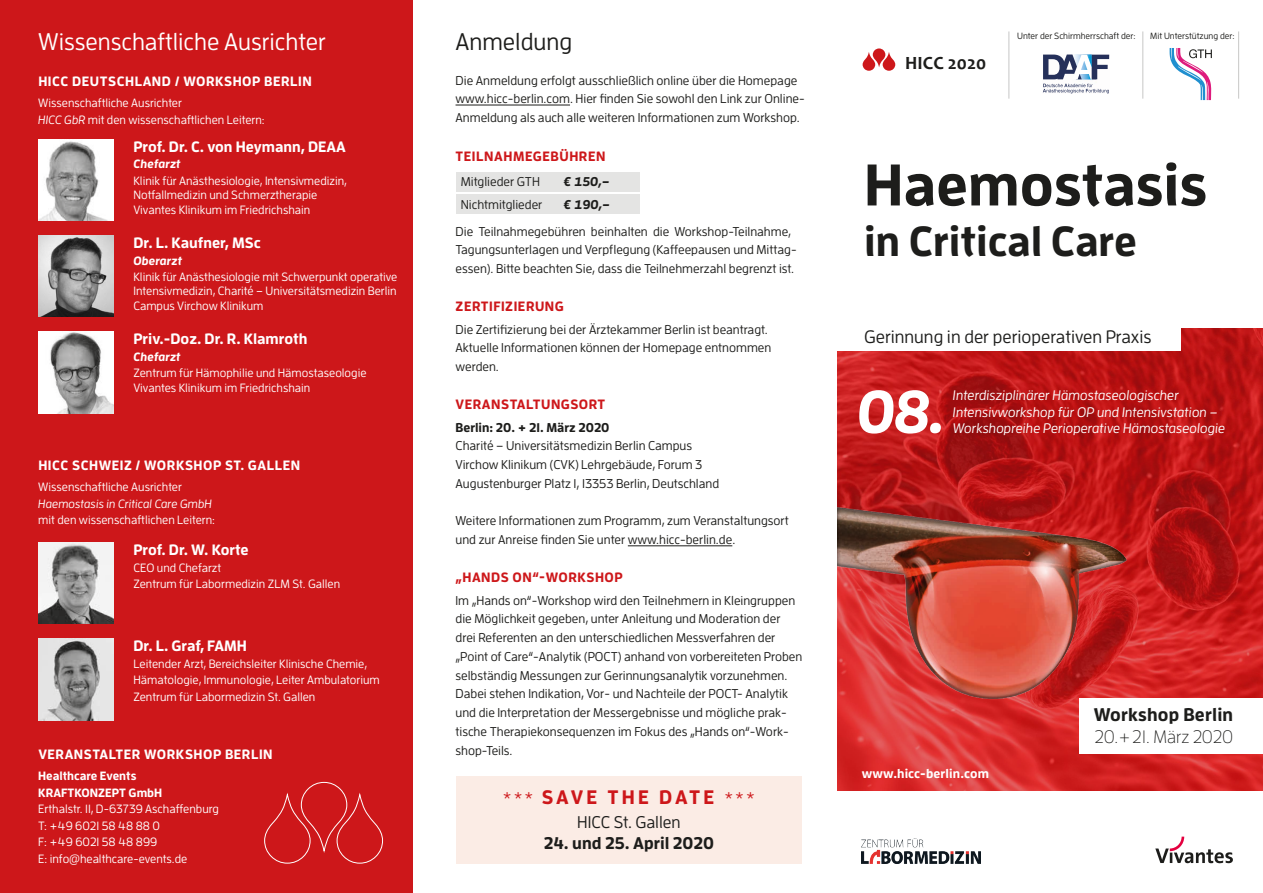
<style>
.page{position:relative;width:1263px;height:893px;background:#fff}
.page>*{position:absolute;margin:0;border:0;box-sizing:border-box;transform-origin:0 0}
.t1{font:italic 700 60px "Enzo OT";color:#fff}
.t2{font:700 58.5px "Enzo OT";color:#1d1d1b}
.t3{font:700 42px "Enzo OT";color:#1d1d1b}
.t4{font:500 24px "Enzo OT";color:#fff}
.t5{font:500 24px "Enzo OT";color:#1d1d1b}
.t6{font:700 19.5px "Enzo OT";letter-spacing:.15em;color:#cd171a}
.t7{font:700 18.9px "Candara";color:#1d1d1b}
.t8{font:700 18.3px "Enzo OT";letter-spacing:.01em;color:#1d1d1b}
.t9{font:500 18px "Enzo OT";color:#1d1d1b}
.t10{font:300 18px "Enzo OT";color:#1d1d1b}
.t11{font:700 16.95px "Enzo OT";color:#1d1d1b}
.t12{font:500 16.95px "Enzo OT";color:#1d1d1b}
.t13{font:700 15px "Enzo OT";color:#fff}
.t14{font:italic 500 13.8px/16.5px "Enzo OT";color:#fff}
.t15{font:700 13.5px "Enzo OT";letter-spacing:.04em;color:#fff}
.t16{font:700 13.5px "Enzo OT";letter-spacing:.04em;color:#cd171a}
.t17{font:500 12.75px/18.8px "Enzo OT";color:#1d1d1b}
.t18{font:700 12.75px "Enzo OT";color:#1d1d1b}
.t19{font:700 12.75px "Enzo OT";letter-spacing:.01em;color:#fff}
.t20{font:italic 700 12.75px "Enzo OT";color:#1d1d1b}
.t21{font:500 12px/16.5px "Enzo OT";color:#fff}
.t22{font:700 12px/16.5px "Enzo OT";color:#fff}
.t23{font:italic 500 12px "Enzo OT";color:#fff}
.t24{font:italic 700 12px "Enzo OT";color:#fff}
.t25{font:500 9px "Enzo OT";color:#1d1d1b}
.s1{font-style:italic}
.s2{font-weight:500;font-size:16.95px}
</style>
<div class="page">
<div style="left:456px;top:776px;width:345px;height:87px;background:#fbece5"></div>
<div style="left:0;top:0;width:412px;height:893px;background:#cd171a"></div>
<img style="left:838px;top:328px;width:425px;height:463px">
<svg style="left:863px;top:48px;width:32px;height:23px"></svg>
<img style="left:861px;top:838px;width:119px;height:25px">
<svg style="left:1155px;top:837px;width:78px;height:26px"></svg>
<img style="left:1043px;top:54px;width:66px;height:40px">
<img style="left:1043px;top:84px;width:50px;height:3px">
<img style="left:1043px;top:55px;width:14px;height:24px">
<img style="left:1057px;top:55px;width:15px;height:24px">
<img style="left:1072px;top:55px;width:24px;height:25px">
<img style="left:1092px;top:54px;width:17px;height:25px">
<svg style="left:1092px;top:67px;width:4px;height:12px"></svg>
<svg style="left:1169px;top:48px;width:43px;height:52px"></svg>
<hr style="left:1008px;top:31px;width:1px;height:68px;background:#c7c7c6">
<hr style="left:1142px;top:31px;width:1px;height:68px;background:#c7c7c6">
<hr style="left:1238px;top:31px;width:1px;height:68px;background:#c7c7c6">
<div style="left:835px;top:326px;width:345px;height:25px;background:#fff"></div>
<div style="left:1079px;top:698px;width:184px;height:56px;background:#fff"></div>
<hr style="left:455px;top:105px;width:115px;height:1px;background:#1d1d1b">
<hr style="left:628px;top:545px;width:104px;height:1px;background:#1d1d1b">
<img style="left:38px;top:139px;width:75px;height:82px">
<img style="left:38px;top:543px;width:75px;height:81px">
<img style="left:38px;top:236px;width:75px;height:81px">
<img style="left:38px;top:639px;width:75px;height:81px">
<img style="left:38px;top:332px;width:75px;height:81px">
<div style="left:455px;top:172px;width:184px;height:19px;background:#e4e4e3"></div>
<div style="left:455px;top:194px;width:184px;height:19px;background:#e4e4e3"></div>
<img style="left:838px;top:495px;width:382px;height:208px">
<svg style="left:264px;top:782px;width:119px;height:82px"></svg>
<h3 class="t4" style="left:38px;top:27px;width:289px">Wissenschaftliche Ausrichter</h3>
<h3 class="t5" style="left:455px;top:27px;width:118px">Anmeldung</h3>
<p class="t15" style="left:38px;top:73px;width:275px">HICC DEUTSCHLAND / WORKSHOP BERLIN</p>
<p class="t21" style="left:38px;top:94px;width:228px">Wissenschaftliche Ausrichter<br><span class="s1">HICC GbR</span> mit den wissenschaftlichen Leitern:</p>
<p class="t17" style="left:455px;top:71px;width:351px">Die Anmeldung erfolgt ausschließlich online über die Homepage www.hicc-berlin.com. Hier finden Sie sowohl den Link zur Online-<br>Anmeldung als auch alle weiteren Informationen zum Workshop.</p>
<p class="t13" style="left:134px;top:137px;width:214px">Prof. Dr. C. von Heymann, DEAA</p>
<p class="t24" style="left:134px;top:157px;width:49px">Chefarzt</p>
<p class="t21" style="left:134px;top:173px;width:215px;line-height:14.4px">Klinik für Anästhesiologie, Intensivmedizin,<br>Notfallmedizin und Schmerztherapie<br>Vivantes Klinikum im Friedrichshain</p>
<p class="t13" style="left:134px;top:233px;width:129px">Dr. L. Kaufner, MSc</p>
<p class="t24" style="left:134px;top:253px;width:50px">Oberarzt</p>
<p class="t21" style="left:134px;top:269px;width:265px;line-height:14.4px;text-align:justify">Klinik für Anästhesiologie mit Schwerpunkt operative Intensivmedizin, Charité – Universitätsmedizin Berlin Campus Virchow Klinikum</p>
<p class="t13" style="left:134px;top:330px;width:175px">Priv.-Doz. Dr. R. Klamroth</p>
<p class="t24" style="left:134px;top:350px;width:49px">Chefarzt</p>
<p class="t21" style="left:134px;top:366px;width:235px;line-height:14.4px">Zentrum für Hämophilie und Hämostaseologie<br>Vivantes Klinikum im Friedrichshain</p>
<p class="t15" style="left:38px;top:457px;width:263px">HICC SCHWEIZ / WORKSHOP ST. GALLEN</p>
<p class="t21" style="left:38px;top:479px;width:145px">Wissenschaftliche Ausrichter</p>
<p class="t23" style="left:38px;top:496px;width:175px">Haemostasis in Critical Care GmbH</p>
<p class="t21" style="left:38px;top:512px;width:178px">mit den wissenschaftlichen Leitern:</p>
<p class="t13" style="left:134px;top:540px;width:117px">Prof. Dr. W. Korte</p>
<p class="t21" style="left:134px;top:559px;width:208px">CEO und Chefarzt<br>Zentrum für Labormedizin ZLM St. Gallen</p>
<p class="t13" style="left:134px;top:637px;width:115px">Dr. L. Graf, FAMH</p>
<p class="t21" style="left:134px;top:655px;width:248px">Leitender Arzt, Bereichsleiter Klinische Chemie,<br>Hämatologie, Immunologie, Leiter Ambulatorium<br>Zentrum für Labormedizin St. Gallen</p>
<p class="t15" style="left:38px;top:746px;width:236px">VERANSTALTER WORKSHOP BERLIN</p>
<p class="t22" style="left:38px;top:767px;width:125px">Healthcare Events<br>KRAFTKONZEPT GmbH</p>
<p class="t21" style="left:38px;top:800px;width:182px">Erthalstr. 11, D-63739 Aschaffenburg<br>T: +49 6021 58 48 88 0<br>F: +49 6021 58 48 899<br>E: info@healthcare-events.de</p>
<p class="t16" style="left:456px;top:148px;width:151px">TEILNAHMEGEBÜHREN</p>
<p class="t17" style="left:461px;top:172px;width:81px">Mitglieder GTH</p>
<p class="t20" style="left:563px;top:174px;width:47px">€ 150,–</p>
<p class="t17" style="left:461px;top:195px;width:83px">Nichtmitglieder</p>
<p class="t20" style="left:563px;top:197px;width:48px">€ 190,–</p>
<p class="t17" style="left:455px;top:222px;width:343px">Die Teilnahmegebühren beinhalten die Workshop-Teilnahme,<br>Tagungsunterlagen und Verpflegung (Kaffeepausen und Mittag&shy;essen). Bitte beachten Sie, dass die Teilnehmerzahl begrenzt ist.</p>
<p class="t16" style="left:456px;top:297px;width:110px">ZERTIFIZIERUNG</p>
<p class="t17" style="left:455px;top:320px;width:317px">Die Zertifizierung bei der Ärztekammer Berlin ist beantragt.<br>Aktuelle Informationen können der Homepage entnommen werden.</p>
<p class="t16" style="left:456px;top:395px;width:151px">VERANSTALTUNGSORT</p>
<p class="t18" style="left:455px;top:419px;width:156px">Berlin: 20. + 21. März 2020</p>
<p class="t17" style="left:455px;top:436px;width:265px">Charité – Universitätsmedizin Berlin Campus<br>Virchow Klinikum (CVK) Lehrgebäude, Forum 3<br>Augustenburger Platz 1, 13353 Berlin, Deutschland</p>
<p class="t17" style="left:455px;top:511px;width:335px">Weitere Informationen zum Programm, zum Veranstaltungsort und zur Anreise finden Sie unter www.hicc-berlin.de.</p>
<p class="t16" style="left:455px;top:568px;width:169px">„HANDS ON“-WORKSHOP</p>
<p class="t17" style="left:455px;top:591px;width:348px">Im „Hands on“-Workshop wird den Teilnehmern in Kleingruppen die Möglichkeit gegeben, unter Anleitung und Moderation der drei Referenten an den unterschiedlichen Messverfahren der „Point of Care“-Analytik (POCT) anhand von vorbereiteten Proben selbständig Messungen zur Gerinnungsanalytik vorzunehmen.<br>Dabei stehen Indikation, Vor- und Nachteile der POCT- Analytik und die Interpretation der Messergebnisse und mögliche prak&shy;tische Therapiekonsequenzen im Fokus des „Hands on“-Work&shy;shop-Teils.</p>
<h3 class="t6" style="left:503px;top:785px;width:253px"><span class="s2">***</span> SAVE THE DATE <span class="s2">***</span></h3>
<h3 class="t12" style="left:577px;top:813px;width:105px">HICC St. Gallen</h3>
<h3 class="t11" style="left:544px;top:832px;width:172px">24. und 25. April 2020</h3>
<h3 class="t7" style="left:905px;top:51px;width:82px">HICC 2020</h3>
<p class="t25" style="left:1017px;top:31px;width:120px">Unter der Schirmherrschaft der:</p>
<p class="t25" style="left:1150px;top:31px;width:86px">Mit Unterstützung der:</p>
<h2 class="t2" style="left:864px;top:148px;width:344px">Haemostasis</h2>
<h3 class="t3" style="left:864px;top:215px;width:274px">in Critical Care</h3>
<h3 class="t9" style="left:864px;top:326px;width:289px">Gerinnung in der perioperativen Praxis</h3>
<h1 class="t1" style="left:857px;top:376px;width:91px">08.</h1>
<p class="t14" style="left:953px;top:387px;width:274px">Interdisziplinärer Hämostaseologischer<br>Intensivworkshop für OP und Intensivstation –<br>Workshopreihe Perioperative Hämostaseologie</p>
<p class="t19" style="left:862px;top:765px;width:129px">www.hicc-berlin.com</p>
<h3 class="t8" style="left:1094px;top:703px;width:141px">Workshop Berlin</h3>
<h3 class="t10" style="left:1094px;top:726px;width:140px">20.+ 21. März 2020</h3>
</div>
